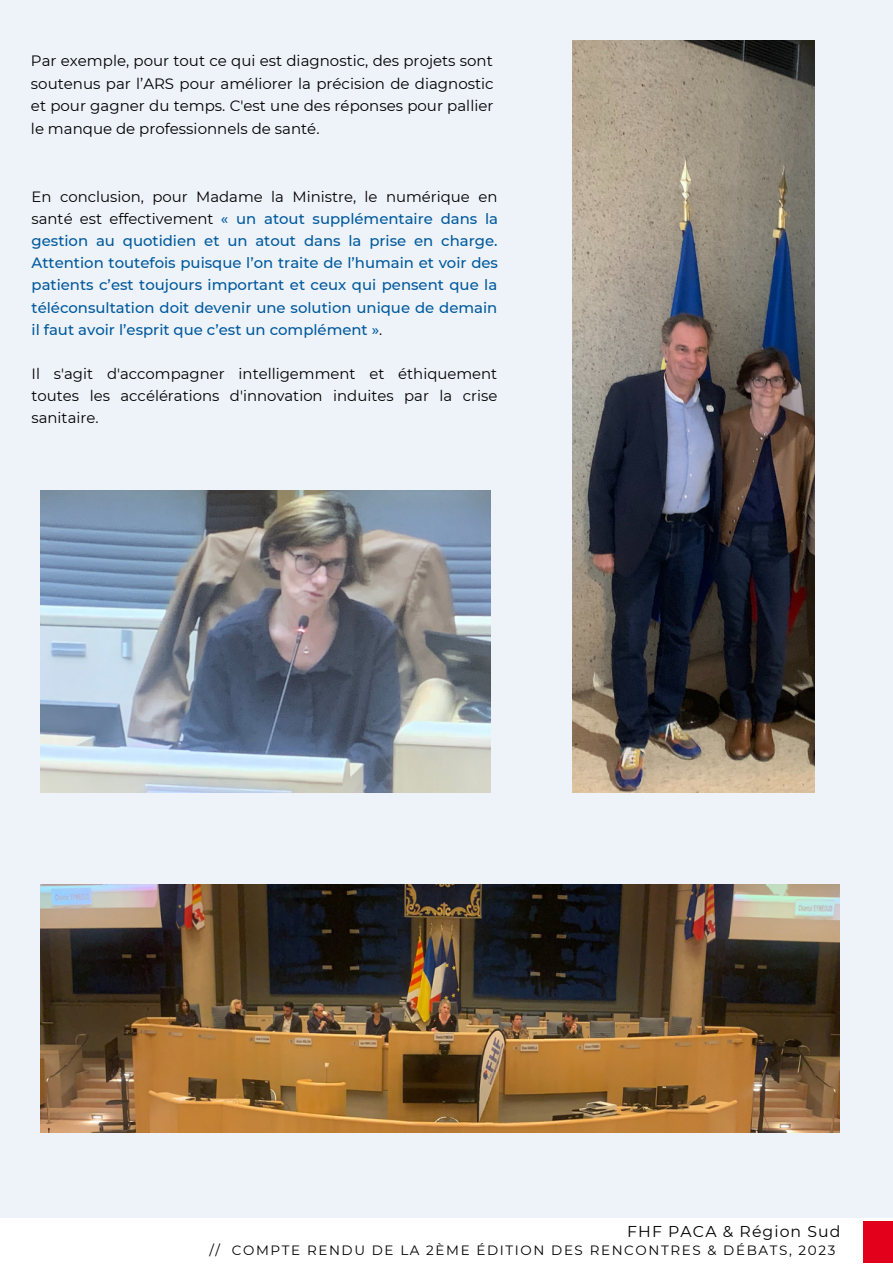
<style>
.page{position:relative;width:893px;height:1264px;background:#fff}
.page>*{position:absolute;margin:0;border:0;box-sizing:border-box;transform-origin:0 0}
.t1{font:15.75px "Montserrat";letter-spacing:.07em;color:#000}
.t2{font:15px/22.5px "Montserrat";color:#000;text-align:justify}
.t3{font:500 14.85px/22.2px "Montserrat";color:#01599c;text-align:justify}
.t4{font:14.85px/22.2px "Montserrat";color:#000;text-align:justify}
.t5{font:13.5px "Montserrat";letter-spacing:.12em;color:#000}
.s1{font-weight:400;color:#000}
</style>
<div class="page">
<div style="left:0;top:0;width:892px;height:1217px;background:#edf3f9"></div>
<div style="left:863px;top:1220px;width:29px;height:42px;background:#e2001a"></div>
<img style="left:40px;top:490px;width:450px;height:302px">
<img style="left:572px;top:40px;width:242px;height:752px">
<img style="left:40px;top:884px;width:799px;height:248px">
<p class="t2" style="left:31px;top:50px;width:464px">Par exemple, pour tout ce qui est diagnostic, des projets sont soutenus par l’ARS pour améliorer la précision de diagnostic et pour gagner du temps. C'est une des réponses pour pallier le manque de professionnels de santé.</p>
<p class="t3" style="left:32px;top:185px;width:468px"><span class="s1">En conclusion, pour Madame la Ministre, le numérique en santé est effectivement</span> « un atout supplémentaire dans la gestion au quotidien et un atout dans la prise en charge.<br>Attention toutefois puisque l’on traite de l’humain et voir des patients c’est toujours important et ceux qui pensent que la téléconsultation doit devenir une solution unique de demain il faut avoir l’esprit que c’est un complément »<span class="s1">.</span></p>
<p class="t4" style="left:32px;top:362px;width:467px">Il s'agit d'accompagner intelligemment et éthiquement toutes les accélérations d'innovation induites par la crise sanitaire.</p>
<p class="t1" style="left:627px;top:1222px;width:215px">FHF PACA &amp; Région Sud</p>
<p class="t5" style="left:209px;top:1241px;width:627px">// COMPTE RENDU DE LA 2ÈME ÉDITION DES RENCONTRES &amp; DÉBATS, 2023</p>
</div>
